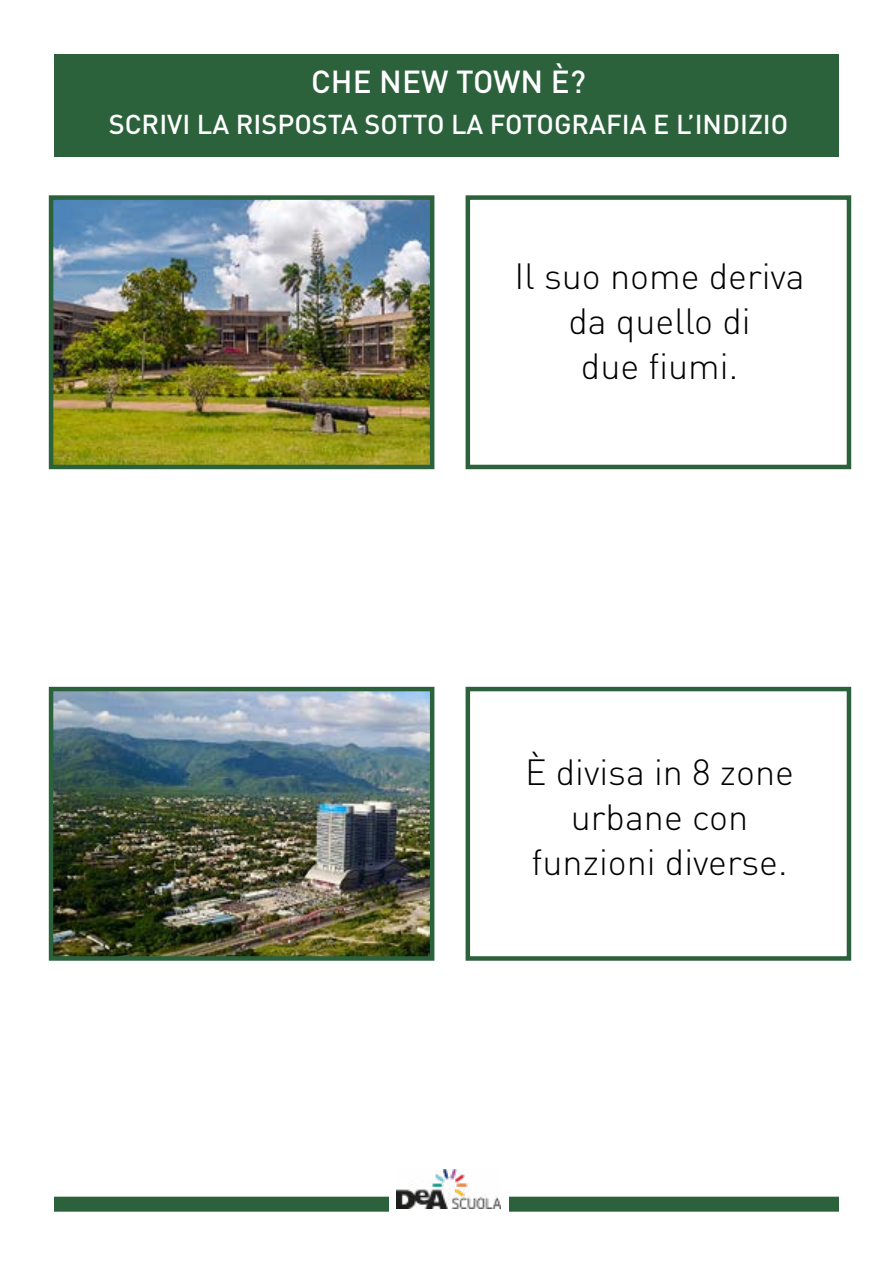
<style>
.page{position:relative;width:893px;height:1263px;background:#fff}
.page>*{position:absolute;margin:0;border:0;box-sizing:border-box;transform-origin:0 0}
.t1{font:300 36px/45px "DIN";color:#000;text-align:center}
.t2{font:500 31.5px "DIN";color:#fff}
.t3{font:500 27px "DIN";color:#fff}
</style>
<div class="page">
<div style="left:54px;top:1197px;width:785px;height:15px;background:#2b613b"></div>
<img style="left:54px;top:200px;width:375px;height:264px">
<div style="left:49px;top:195px;width:385px;height:274px;border:4px solid #2b613b"></div>
<img style="left:54px;top:692px;width:375px;height:264px">
<div style="left:49px;top:687px;width:385px;height:274px;border:4px solid #2b613b"></div>
<div style="left:466px;top:195px;width:385px;height:274px;border:4px solid #2b613b"></div>
<div style="left:466px;top:687px;width:385px;height:274px;border:4px solid #2b613b"></div>
<div style="left:54px;top:54px;width:785px;height:102px;background:#2b613b"></div>
<div style="left:389px;top:1164px;width:120px;height:52px;background:#fff"></div>
<img style="left:397px;top:1169px;width:103px;height:40px">
<p class="t2" style="left:311px;top:62px;width:276px">CHE NEW TOWN È?</p>
<p class="t3" style="left:109px;top:107px;width:681px">SCRIVI LA RISPOSTA SOTTO LA FOTOGRAFIA E L’INDIZIO</p>
<p class="t1" style="left:515px;top:253px;width:291px">Il suo nome deriva da quello di<br>due fiumi.</p>
<p class="t1" style="left:525px;top:749px;width:271px">È divisa in 8 zone urbane con funzioni diverse.</p>
</div>
